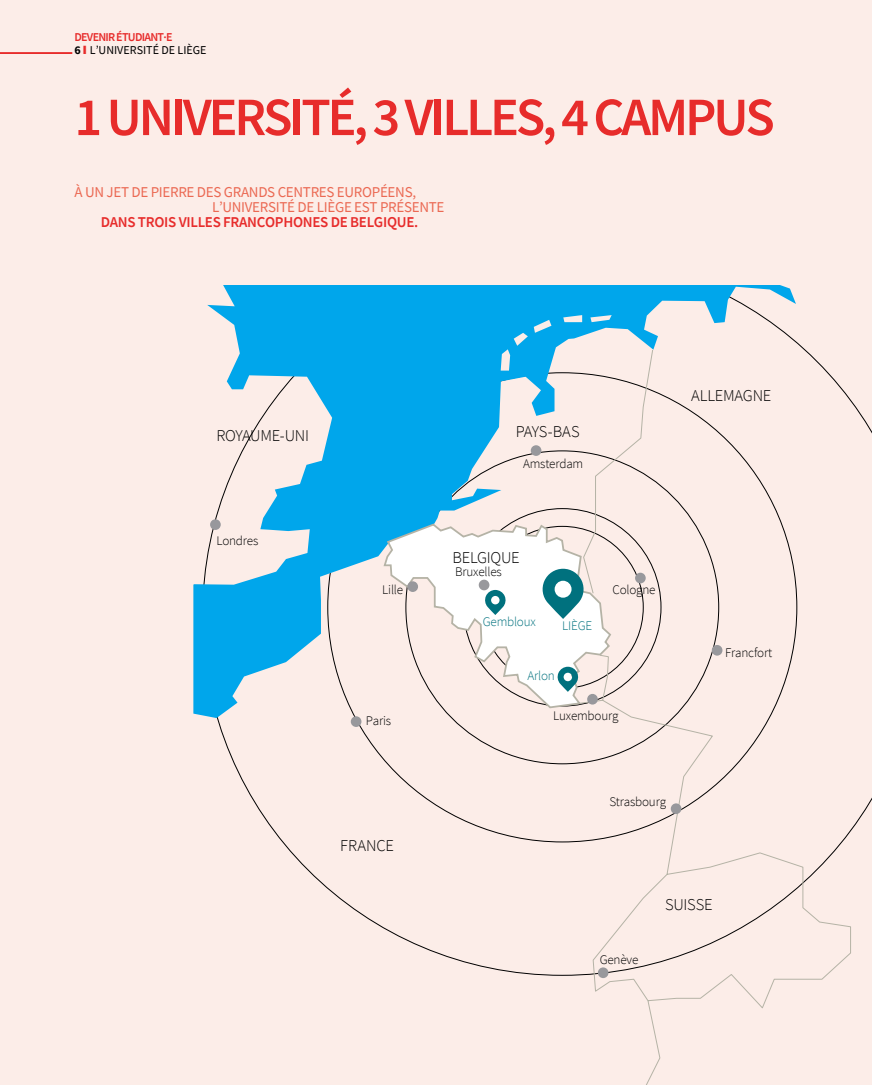
<style>
.page{position:relative;width:872px;height:1085px;background:#fff}
.page>*{position:absolute;margin:0;border:0;box-sizing:border-box;transform-origin:0 0}
.t1{font:600 54px "Source Sans Pro";color:#e72c2b}
.t2{font:300 16.5px "Source Sans Pro";letter-spacing:-.02em;color:#000}
.t3{font:15px "Source Sans Pro";letter-spacing:-.02em;color:#eb6953}
.t4{font:600 15px "Source Sans Pro";letter-spacing:-.02em;color:#e72c2b}
.t5{font:300 13.2px "Source Sans Pro";letter-spacing:-.015em;color:#000}
.t6{font:300 13.2px "Source Sans Pro";letter-spacing:-.015em;color:#00717e}
.t7{font:600 12px/13.5px "Source Sans Pro";letter-spacing:-.06em;color:#e72c2b}
.t8{font:12px "Source Sans Pro";color:#000}
.s1{font-weight:700;color:#000}
.s2{font-weight:400;color:#000}
</style>
<div class="page">
<div style="left:0;top:0;width:872px;height:1084px;background:#fcede8"></div>
<svg style="left:193px;top:285px;width:603px;height:433px;fill:#00a6eb"></svg>
<svg style="left:578px;top:349px;width:273px;height:735px"></svg>
<svg style="left:501px;top:333px;width:27px;height:37px"></svg>
<svg style="left:534px;top:320px;width:17px;height:13px"></svg>
<svg style="left:563px;top:315px;width:19px;height:7px"></svg>
<svg style="left:590px;top:315px;width:21px;height:7px"></svg>
<svg style="left:382px;top:522px;width:230px;height:187px"></svg>
<div style="left:479px;top:579px;width:10px;height:11px;background:#98989c;border-radius:50%"></div>
<div style="left:531px;top:445px;width:10px;height:11px;background:#98989c;border-radius:50%"></div>
<div style="left:635px;top:572px;width:10px;height:11px;background:#98989c;border-radius:50%"></div>
<div style="left:587px;top:693px;width:11px;height:11px;background:#98989c;border-radius:50%"></div>
<div style="left:671px;top:803px;width:10px;height:11px;background:#98989c;border-radius:50%"></div>
<div style="left:712px;top:645px;width:10px;height:10px;background:#98989c;border-radius:50%"></div>
<div style="left:407px;top:581px;width:11px;height:11px;background:#98989c;border-radius:50%"></div>
<svg style="left:541px;top:568px;width:44px;height:51px;background:#76b1b8"></svg>
<svg style="left:484px;top:590px;width:22px;height:25px"></svg>
<svg style="left:557px;top:666px;width:22px;height:25px"></svg>
<div style="left:351px;top:716px;width:10px;height:10px;background:#98989c;border-radius:50%"></div>
<div style="left:598px;top:967px;width:10px;height:10px;background:#98989c;border-radius:50%"></div>
<div style="left:210px;top:519px;width:11px;height:11px;background:#98989c;border-radius:50%"></div>
<hr style="left:0;top:52px;width:72px;height:2px;background:#e72c2b">
<p class="t7" style="left:74px;top:30px;width:99px">DEVENIR ÉTUDIANT·E<br><span class="s1">6</span> <span class="s2">L’UNIVERSITÉ</span></p>
<p class="t8" style="left:161px;top:42px;width:23px">DE LIÈGE</p>
<h1 class="t1" style="left:263px;top:82px;width:165px">SITÉ, 3 VILLE</h1>
<h1 class="t1" style="left:516px;top:82px;width:260px">S, 4 CAMPUS</h1>
<h1 class="t1" style="left:74px;top:82px;width:59px">1 UNIVER</h1>
<p class="t3" style="left:74px;top:183px;width:93px">À UN JET DE PIERRE</p>
<p class="t3" style="left:197px;top:183px;width:9px">DES</p>
<p class="t3" style="left:224px;top:183px;width:35px">GRANDS</p>
<p class="t3" style="left:278px;top:183px;width:18px">CENTRES</p>
<p class="t3" style="left:337px;top:183px;width:52px">EUROPÉENS</p>
<p class="t3" style="left:412px;top:183px;width:5px">,</p>
<p class="t3" style="left:212px;top:198px;width:28px">L’UNIVERSITÉ</p>
<p class="t3" style="left:297px;top:198px;width:34px">DE LIÈGE</p>
<p class="t3" style="left:354px;top:198px;width:43px">EST PRÉSENTE</p>
<p class="t4" style="left:101px;top:212px;width:319px">DANS TROIS VILLES FRANCOPHONES DE BELGIQUE.</p>
<p class="t2" style="left:216px;top:425px;width:94px">ROYAUME-UNI</p>
<p class="t2" style="left:516px;top:421px;width:9px">pays</p>
<p class="t2" style="left:548px;top:421px;width:15px">-bas</p>
<p class="t5" style="left:216px;top:532px;width:43px">Londres</p>
<p class="t5" style="left:382px;top:582px;width:22px">Lille</p>
<p class="t5" style="left:366px;top:712px;width:27px">Paris</p>
<p class="t5" style="left:523px;top:456px;width:62px">Amsterdam</p>
<p class="t2" style="left:452px;top:547px;width:9px">belgi</p>
<p class="t2" style="left:490px;top:547px;width:20px">que</p>
<p class="t5" style="left:455px;top:564px;width:48px">Bruxelles</p>
<p class="t6" style="left:483px;top:613px;width:55px">Gembloux</p>
<p class="t6" style="left:562px;top:618px;width:24px">Li ège</p>
<p class="t6" style="left:527px;top:667px;width:29px">Arlon</p>
<p class="t5" style="left:612px;top:582px;width:45px">Cologne</p>
<p class="t5" style="left:553px;top:708px;width:67px">Luxembourg</p>
<p class="t2" style="left:691px;top:385px;width:10px">allemagne</p>
<p class="t5" style="left:725px;top:645px;width:48px">Francfort</p>
<p class="t2" style="left:340px;top:835px;width:10px">france</p>
<p class="t5" style="left:609px;top:793px;width:58px">Strasbourg</p>
<p class="t5" style="left:600px;top:951px;width:40px">Genève</p>
<p class="t2" style="left:665px;top:893px;width:9px">suisse</p>
</div>
